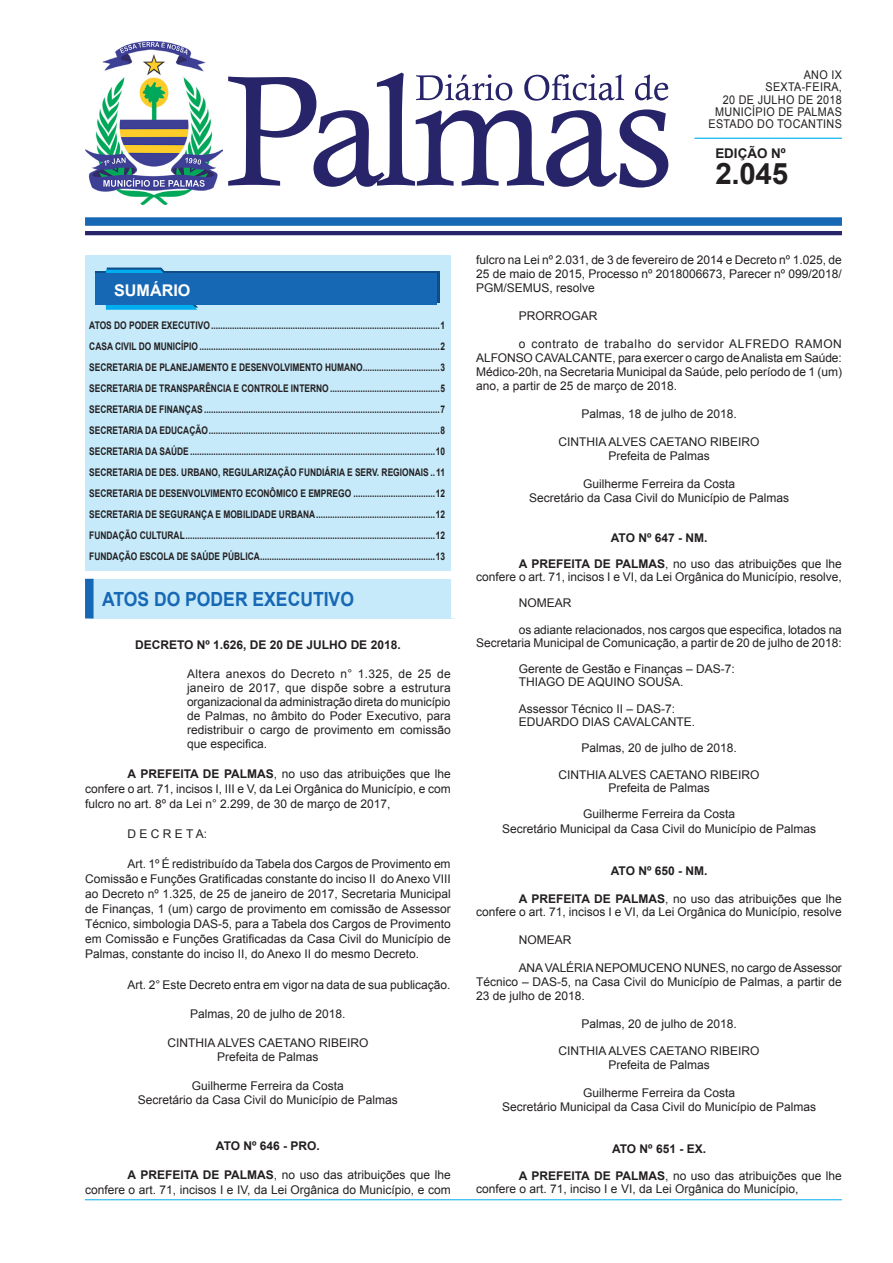
<style>
.page{position:relative;width:893px;height:1263px;background:#fff}
.page>*{position:absolute;margin:0;border:0;box-sizing:border-box;transform-origin:0 0}
.t1{font:700 29.55px "Arial";color:#231f20}
.t2{font:700 19.5px "Arial";color:#1768b4;scale:.9 1}
.t3{font:700 16.2px "Arial";color:#fff}
.t4{font:700 13.35px "Arial";color:#231f20}
.t5{font:12px/14px "Arial";color:#231f20}
.t6{font:700 12px/25.8px "Arial";color:#231f20}
.t7{font:12px/12.3px "Arial";letter-spacing:.03em;color:#231f20;text-align:right;scale:.9 1}
.t8{font:12px "Arial";letter-spacing:.045em;color:#231f20}
.t9{font:700 10.5px/21px "Arial";color:#231f20;text-align:justify;scale:.8 1}
.s1{font-weight:700}
.s2{font-weight:400}
</style>
<div class="page">
<div style="left:85px;top:255px;width:366px;height:316px;background:#c6eafa"></div>
<div style="left:85px;top:217px;width:757px;height:9px;background:#1768b4"></div>
<hr style="left:85px;top:231px;width:757px;height:4px;background:#28246a">
<hr style="left:694px;top:138px;width:148px;height:1px;background:#00aeef">
<svg style="left:228px;top:73px;width:440px;height:115px"></svg>
<svg style="left:96px;top:272px;width:344px;height:31px"></svg>
<svg style="left:106px;top:268px;width:92px;height:42px"></svg>
<div style="left:96px;top:274px;width:341px;height:31px;background:#1768b4"></div>
<img style="left:85px;top:41px;width:138px;height:164px">
<hr style="left:85px;top:1199px;width:757px;height:1px;background:#00aeef">
<div style="left:89px;top:579px;width:366px;height:39px;background:#c6eafa"></div>
<div style="left:85px;top:579px;width:9px;height:39px;background:#1768b4"></div>
<div style="left:451px;top:579px;width:9px;height:39px;background:#fff"></div>
<p class="t7" style="left:708px;top:69px;width:150px">Ano IX<br>SEXTA-fei ra,<br>20 de JUlHO de 2018<br>MUN ICÍPIO DE PALMAS<br>ESTADO DO TOCANTIN S</p>
<h1 class="t1" style="left:715px;top:154px;width:74px">2.045</h1>
<p class="t4" style="left:715px;top:145px;width:72px">EDIÇÃO Nº</p>
<h3 class="t3" style="left:114px;top:280px;width:68px">SUMÁRIO</h3>
<p class="t9" style="left:89px;top:315px;width:446px">ATOS DO PODER EXECUTIVO ..................................................................................................1<br>CASA CIVIL DO MUNICÍPIO .......................................................................................................2<br>SECRETARIA DE PLANEJAMENTO E DESENVOLVIMENTO HUMANO.................................3<br>SECRETARIA DE TRANSPARÊNCIA E CONTROLE INTERNO ...............................................5<br>SECRETARIA DE FINANÇAS .....................................................................................................7<br>SECRETARIA DA EDUCAÇÃO</p>
<p class="t9" style="left:89px;top:420px;width:446px;text-indent:119px">...................................................................................................8<br>SECRETARIA DA SAÚDE.........................................................................................................10<br>SECRETARIA DE DES. URBANO, REGULARIZAÇÃO</p>
<p class="t9" style="left:89px;top:462px;width:446px;text-indent:210px">FUNDIÁRIA E SERV. REGIONAIS ..11<br>SECRETARIA DE DESENVOLVIMENTO ECONÔMICO E EMPREGO ...................................12<br>SECRETARIA DE SEGURANÇA E MOBILIDADE URBANA...................................................12<br>FUNDAÇÃO</p>
<p class="t9" style="left:140px;top:525px;width:383px">CULTURAL...........................................................................................................12</p>
<p class="t9" style="left:89px;top:546px;width:46px">FUNDAÇÃO</p>
<p class="t9" style="left:140px;top:546px;width:383px">ESCOLA DE SAÚDE PÚBLICA...........................................................................13</p>
<h2 class="t2" style="left:102px;top:586px;width:280px">ATOS DO POD ER EXECUTIVO</h2>
<p class="t6" style="left:135px;top:632px;width:267px">DECRETO Nº 1.626, DE 20 DE JULHO DE 2018.</p>
<p class="t5" style="left:187px;top:667px;width:265px;text-align:justify">Altera anexos do Decreto n° 1.325, de 25 de janeiro de 2017, que dispõe sobre a estrutura organizacional da administração direta do município de Palmas, no âmbito do Poder Executivo, para redistribuir o cargo de provimento em comissão que especifica.</p>
<p class="t5" style="left:85px;top:766px;width:367px;line-height:15px;text-align:justify;text-indent:43px"><span class="s1">A PREFEITA DE PALMAS</span>, no uso das atribuições que lhe confere o art. 71, incisos I, III e V, da Lei Orgânica do Município, e com fulcro no art. 8º da Lei n° 2.299, de 30 de março de 2017,</p>
<p class="t5" style="left:128px;top:827px;width:81px">D E C R E T A:</p>
<p class="t5" style="left:85px;top:856px;width:367px;line-height:15.1px;text-align:justify;text-indent:43px">Art. 1º É redistribuído da Tabela dos Cargos de Provimento em Comissão e Funções Gratificadas constante do inciso II do Anexo VIII ao Decreto nº 1.325, de 25 de janeiro de 2017, Secretaria Municipal de Finanças, 1 (um) cargo de provimento em comissão de Assessor Técnico, simbologia DAS-5, para a Tabela dos Cargos de Provimento em Comissão e Funções Gratificadas da Casa Civil do Município de Palmas, constante do inciso II, do Anexo II do mesmo Decreto.</p>
<p class="t5" style="left:128px;top:978px;width:325px">Art. 2° Este Decreto entra em vigor na data de sua publicação.</p>
<p class="t5" style="left:190px;top:1007px;width:157px">Palmas, 20 de julho de 2018.</p>
<p class="t5" style="left:217px;top:1035px;width:143px;line-height:14.4px;text-indent:-50px">CINTHIA ALVES CAETANO RIBEIRO<br>Prefeita de Palmas</p>
<p class="t5" style="left:138px;top:1078px;width:262px;line-height:14.4px;text-align:center">Guilherme Ferreira da Costa<br>Secretário da Casa Civil do Município de Palmas</p>
<p class="t6" style="left:216px;top:1133px;width:105px">ATO Nº 646 - PRO.</p>
<p class="t5" style="left:85px;top:1167px;width:367px;line-height:14.7px;text-align:right"><span class="s1">A PREFEITA DE PALMAS</span>, no uso das atribuições que lhe confere o art. 71, incisos I e IV, da Lei Orgânica do Município, e com</p>
<p class="t5" style="left:476px;top:253px;width:367px;text-align:justify">fulcro na Lei nº 2.031, de 3 de fevereiro de 2014 e Decreto nº 1.025, de 25 de maio de 2015, Processo nº 2018006673, Parecer nº 099/2018/ PGM/SEMUS, resolve</p>
<p class="t5" style="left:519px;top:309px;width:18px">PRORRO</p>
<p class="t5" style="left:571px;top:309px;width:26px">GAR</p>
<p class="t8" style="left:519px;top:336px;width:228px">o contrato de trabalho do servidor ALFR</p>
<p class="t5" style="left:762px;top:337px;width:19px">EDO</p>
<p class="t5" style="left:795px;top:337px;width:38px">RAMON</p>
<p class="t5" style="left:476px;top:351px;width:17px">ALFON</p>
<p class="t5" style="left:476px;top:351px;width:367px;text-align:justify;text-indent:39px">SO CAVALCANTE, para exercer o cargo de Analista em Saúde:<br>Médico-20h, na Secretaria Municipal da Saúde, pelo período de 1 (um) ano, a partir de 25 de março de 2018.</p>
<p class="t5" style="left:581px;top:407px;width:157px">Palmas, 18 de julho de 2018.</p>
<p class="t5" style="left:608px;top:435px;width:143px;text-indent:-50px">CINTHIA ALVES CAETANO RIBEIRO<br>Prefeita de Palmas</p>
<p class="t5" style="left:529px;top:476px;width:262px;text-align:center">Guilherme Ferreira da Costa<br>Secretário da Casa Civil do Município de Palmas</p>
<p class="t6" style="left:519px;top:526px;width:325px;text-indent:92px">ATO Nº 647 - NM.<br>A PREFEITA DE PALMAS<span class="s2">, no uso das atribuições que lhe</span></p>
<p class="t5" style="left:519px;top:564px;width:325px;line-height:26.2px;text-indent:-43px">confere o art. 71, incisos I e VI, da Lei Orgânica do Município, resolve,<br>NOMEAR<br>os adiante relacionados, nos cargos que especifica, lotados na</p>
<p class="t5" style="left:476px;top:636px;width:367px">Secretaria Municipal de Comunicação, a partir de 20 de julho de 2018:</p>
<p class="t5" style="left:519px;top:662px;width:218px;line-height:13.2px">Gerente de Gestão e Finanças – DAS-7:<br>THIAGO DE AQUINO SOUSA.</p>
<p class="t5" style="left:519px;top:702px;width:158px;line-height:13.2px">Assessor Técnico II – DAS-7:<br>EDUARDO</p>
<p class="t5" style="left:582px;top:715px;width:114px">DIAS CAVALCANTE.</p>
<p class="t5" style="left:581px;top:741px;width:157px">Palmas, 20 de julho de 2018.</p>
<p class="t5" style="left:608px;top:768px;width:143px;line-height:13.2px;text-indent:-50px">CINTHIA ALVES CAETANO RIBEIRO<br>Prefeita de Palmas</p>
<p class="t5" style="left:502px;top:807px;width:316px;text-align:center">Guilherme Ferreira da Costa<br>Secretário Municipal da Casa Civil do Município de Palmas</p>
<p class="t6" style="left:611px;top:858px;width:98px">ATO Nº 650 - NM.</p>
<p class="t5" style="left:476px;top:891px;width:367px;text-align:right"><span class="s1">A PREFEITA DE PALMAS</span>, no uso das atribuições que lhe confere o art. 71, incisos I e VI, da Lei Orgânica do Município, resolve</p>
<p class="t5" style="left:519px;top:933px;width:53px">NOMEAR</p>
<p class="t5" style="left:476px;top:961px;width:367px;text-align:justify;text-indent:43px">ANA VALÉRIA N EPOMUCENO N UN ES, no cargo de Assessor Técnico – DAS-5, na Casa Civil do Município de Palmas, a partir de 23 de julho de 2018.</p>
<p class="t5" style="left:581px;top:1016px;width:157px">Palmas, 20 de julho de 2018.</p>
<p class="t5" style="left:608px;top:1044px;width:143px;text-indent:-50px">CINTHIA ALVES CAETANO RIBEIRO<br>Prefeita de Palmas</p>
<p class="t5" style="left:502px;top:1086px;width:316px;text-align:center">Guilherme Ferreira da Costa<br>Secretário Municipal da Casa Civil do Município de Palmas</p>
<p class="t6" style="left:612px;top:1136px;width:95px">ATO Nº 651 - EX.</p>
<p class="t5" style="left:476px;top:1169px;width:367px;line-height:13.5px;text-indent:43px"><span class="s1">A PREFEITA DE PALMAS</span>, no uso das atribuições que lhe confere o art. 71, inciso I e VI, da Lei Orgânica do Município,</p>
</div>
